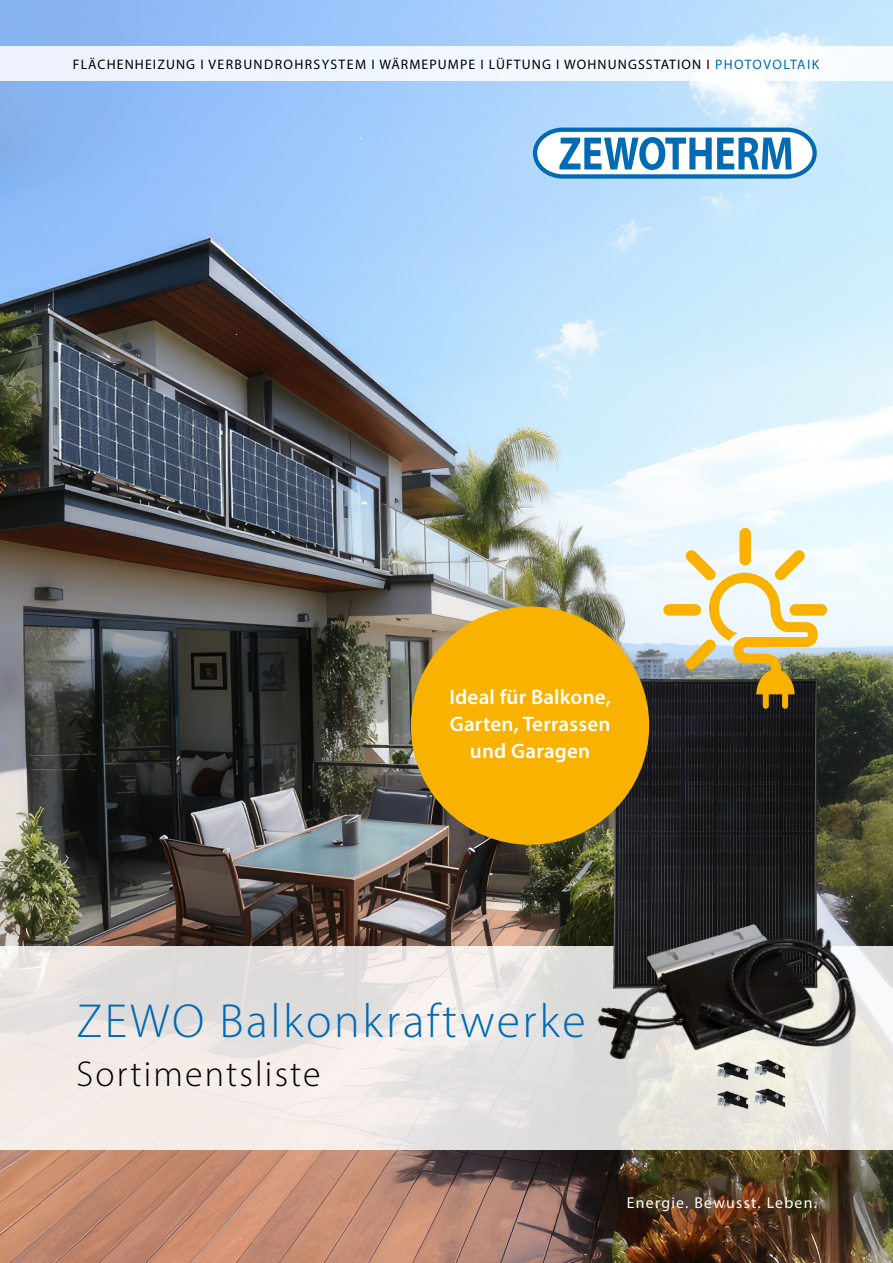
<style>
.page{position:relative;width:893px;height:1263px;background:#fff}
.page>*{position:absolute;margin:0;border:0;box-sizing:border-box;transform-origin:0 0}
.t1{font:300 48px "Myriad Pro";letter-spacing:.05em;color:#006ab3}
.t2{font:300 36px "Myriad Pro";letter-spacing:.06em;color:#000}
.t3{font:600 21px/27px "Myriad Pro";letter-spacing:.01em;color:#fff;text-align:center}
.t4{font:15.75px "Myriad Pro";letter-spacing:.08em;color:#fff}
.t5{font:13.8px "Myriad Pro";letter-spacing:.08em;color:#000}
.s1{color:#006ab3}
</style>
<div class="page">
<img style="left:0;top:0;width:893px;height:1263px">
<div style="left:0;top:47px;width:893px;height:34px;background:linear-gradient(to right,#eaf2fd,#fafdff)"></div>
<svg style="left:0;top:947px;width:893px;height:203px;background:#ebe6e4"></svg>
<svg style="left:533px;top:128px;width:284px;height:51px"></svg>
<img style="left:614px;top:640px;width:230px;height:148px">
<img style="left:584px;top:788px;width:284px;height:416px">
<img style="left:710px;top:1055px;width:77px;height:58px">
<div style="left:739px;top:528px;width:12px;height:37px;background:#f9b200;border-radius:6px"></div>
<div style="left:663px;top:604px;width:38px;height:12px;background:#f9b200;border-radius:6px"></div>
<div style="left:789px;top:604px;width:38px;height:12px;background:#f9b200;border-radius:6px"></div>
<svg style="left:685px;top:550px;width:133px;height:159px"></svg>
<div style="left:411px;top:606px;width:238px;height:239px;background:#f9b200;border-radius:50%"></div>
<p class="t5" style="left:73px;top:55px;width:748px">FLÄCHENHEIZUNG I VERBUNDROHRSYSTEM I WÄRMEPUMPE I LÜFTUNG I WOHNUNGSSTATION I <span class="s1">PHOTOVOLTAIK</span></p>
<h3 class="t3" style="left:449px;top:682px;width:163px">Ideal für Balkone,<br>Garten, Terrassen und Garagen</h3>
<h1 class="t1" style="left:77px;top:992px;width:511px">ZEWO Balkonkraftwerke</h1>
<h2 class="t2" style="left:77px;top:1052px;width:246px">Sortimentsliste</h2>
<p class="t4" style="left:627px;top:1193px;width:192px">Energie. Bewusst. Leben.</p>
</div>
